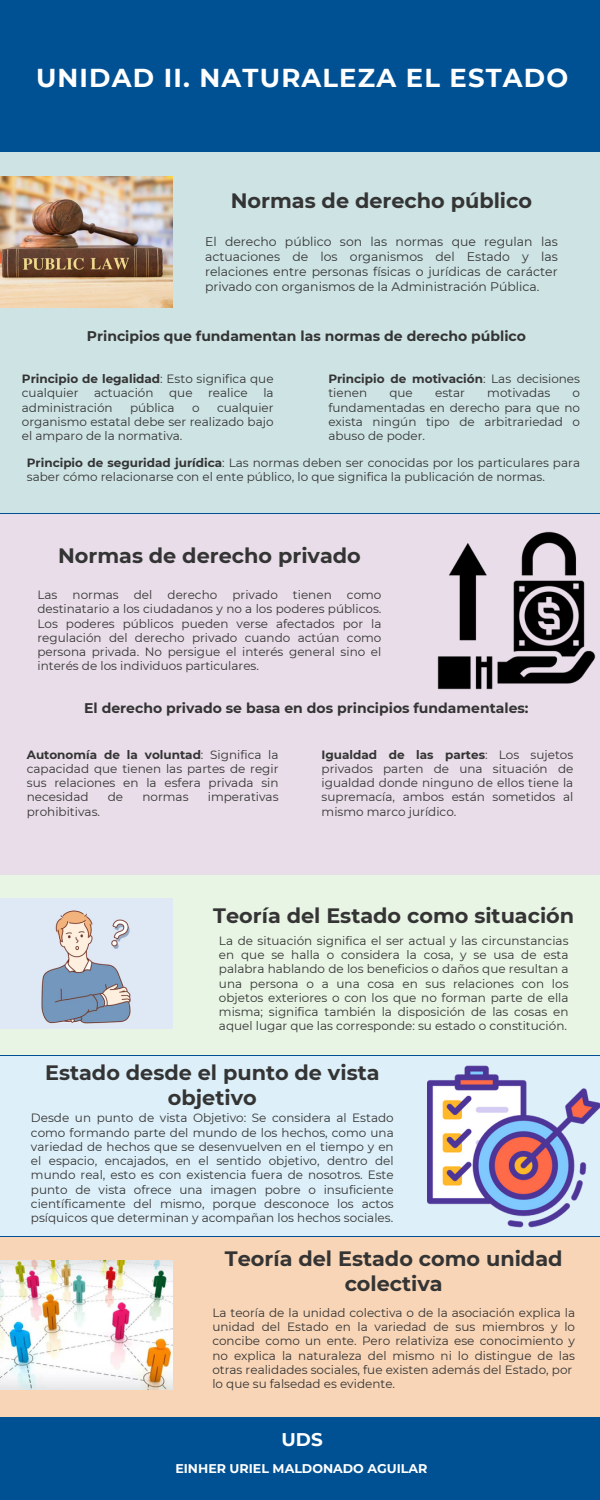
<style>
.page{position:relative;width:600px;height:1500px;background:#005194}
.page>*{position:absolute;margin:0;border:0;box-sizing:border-box;transform-origin:0 0}
.t1{font:700 25.9px "Montserrat";letter-spacing:.045em;color:#fff}
.t2{font:700 20.8px/24.8px "Montserrat";color:#343434;text-align:center}
.t3{font:700 18.3px "Montserrat";color:#fff}
.t4{font:700 14px "Montserrat";color:#343434}
.t5{font:700 12.6px "Montserrat";color:#fff}
.t6{font:12.4px/15px "Montserrat";color:#343434;text-align:justify}
.t7{font:12px/14.2px "Montserrat";color:#343434;text-align:justify}
.t8{font:700 12px/14.2px "Montserrat";color:#343434}
.s1{font-weight:700}
.s2{font-weight:400}
</style>
<div class="page">
<div style="left:0;top:514px;width:600px;height:361px;background:#e8dde8"></div>
<div style="left:0;top:875px;width:600px;height:180px;background:#e8f4e4"></div>
<div style="left:0;top:1056px;width:600px;height:180px;background:#ddeff8"></div>
<div style="left:0;top:152px;width:600px;height:361px;background:#cee3e4"></div>
<img style="left:0;top:177px;width:172px;height:130px">
<img style="left:437px;top:531px;width:159px;height:159px">
<img style="left:0;top:899px;width:172px;height:129px">
<img style="left:428px;top:1065px;width:172px;height:163px">
<div style="left:0;top:1237px;width:600px;height:180px;background:#f8d5b6"></div>
<img style="left:0;top:1260px;width:172px;height:130px">
<p class="t1" style="left:36px;top:62px;width:534px">UNIDAD II. NATURALEZA EL ESTADO</p>
<p class="t2" style="left:231px;top:188px;width:303px">Normas de derecho público</p>
<p class="t6" style="left:205px;top:234px;width:354px">El derecho público son las normas que regulan las actuaciones de los organismos del Estado y las relaciones entre personas físicas o jurídicas de carácter privado con organismos de la Administración Pública.</p>
<p class="t4" style="left:87px;top:327px;width:441px">Principios que fundamentan las normas de derecho público</p>
<p class="t7" style="left:22px;top:372px;width:253px"><span class="s1">Principio de legalidad</span>: Esto significa que cualquier</p>
<p class="t8" style="left:328px;top:372px;width:253px">Principio de motivación<span class="s2">: Las decisiones tienen</span></p>
<p class="t7" style="left:94px;top:386px;width:61px">actuación</p>
<p class="t7" style="left:169px;top:386px;width:25px">que</p>
<p class="t7" style="left:208px;top:386px;width:41px">realice</p>
<p class="t7" style="left:263px;top:386px;width:12px">la</p>
<p class="t7" style="left:22px;top:400px;width:92px">administración</p>
<p class="t7" style="left:130px;top:400px;width:46px">pública</p>
<p class="t7" style="left:192px;top:400px;width:9px">o</p>
<p class="t7" style="left:389px;top:386px;width:25px">que</p>
<p class="t7" style="left:435px;top:386px;width:31px">estar</p>
<p class="t7" style="left:487px;top:386px;width:65px">motivadas</p>
<p class="t7" style="left:328px;top:386px;width:253px;text-indent:244px">o fundamentadas en derecho para que no exista ningún tipo de arbitrariedad o abuso de poder.</p>
<p class="t7" style="left:27px;top:455px;width:555px"><span class="s1">Principio de seguridad jurídica</span>: Las normas deben ser conocidas por los particulares para saber cómo relacionarse con el ente público, lo que significa la publicación de normas.</p>
<p class="t7" style="left:22px;top:400px;width:253px;text-indent:195px">cualquier organismo estatal debe ser realizado bajo el amparo de la normativa.</p>
<p class="t2" style="left:58px;top:543px;width:304px">Normas de derecho privado</p>
<p class="t7" style="left:37px;top:588px;width:21px">Las</p>
<p class="t7" style="left:73px;top:588px;width:48px">normas</p>
<p class="t7" style="left:134px;top:588px;width:20px">del</p>
<p class="t7" style="left:168px;top:588px;width:51px">derecho</p>
<p class="t7" style="left:232px;top:588px;width:47px">privado</p>
<p class="t7" style="left:293px;top:588px;width:40px">tienen</p>
<p class="t7" style="left:37px;top:588px;width:345px;text-indent:309px">como destinatario a los ciudadanos y no a los poderes públicos.<br>Los poderes públicos pueden verse afectados por la regulación del derecho privado cuando actúan como persona privada. No persigue el interés general sino el interés de los individuos particulares.</p>
<p class="t4" style="left:84px;top:699px;width:446px">El derecho privado se basa en dos principios fundamentales:</p>
<p class="t7" style="left:27px;top:747px;width:253px"><span class="s1">Autonomía de la voluntad</span>: Significa la capacidad que tienen las partes de regir sus relaciones en la esfera privada sin necesidad</p>
<p class="t7" style="left:322px;top:747px;width:253px"><span class="s1">Igualdad de las partes</span>: Los sujetos privados parten de una situación de igualdad donde ninguno de ellos tiene la supremacía, ambos están sometidos al mismo marco jurídico.</p>
<p class="t7" style="left:108px;top:790px;width:17px">de</p>
<p class="t7" style="left:142px;top:790px;width:48px">normas</p>
<p class="t7" style="left:208px;top:790px;width:72px">imperativas</p>
<p class="t7" style="left:27px;top:804px;width:75px">prohibitivas.</p>
<p class="t2" style="left:213px;top:903px;width:363px">Teoría del Estado como situación</p>
<p class="t7" style="left:219px;top:934px;width:351px">La de situación significa el ser actual y las circunstancias en que se halla o considera la cosa, y se usa de esta palabra hablando de los beneficios o daños que resultan a una persona o a una cosa en sus relaciones con los objetos exteriores o con los que no forman parte de ella misma; significa también la disposición de las cosas en aquel lugar que las corresponde: su estado o constitución.</p>
<p class="t2" style="left:45px;top:1060px;width:336px">Estado desde el punto de vista objetivo</p>
<p class="t7" style="left:31px;top:1111px;width:364px">Desde un punto de vista Objetivo: Se considera al Estado como formando parte del mundo de los hechos, como una variedad de hechos que se desenvuelven en el tiempo y en el espacio, encajados, en el sentido objetivo, dentro del mundo real, esto es con existencia fuera de nosotros. Este punto de vista ofrece una imagen pobre o insuficiente científicamente del mismo, porque desconoce los actos psíquicos que determinan y acompañan los hechos sociales.</p>
<p class="t2" style="left:225px;top:1246px;width:339px">Teoría del Estado como unidad colectiva</p>
<p class="t7" style="left:212px;top:1305px;width:364px">La teoría de la unidad colectiva o de la asociación explica la unidad del Estado en la variedad de sus miembros y lo concibe como un ente. Pero relativiza ese conocimiento y no explica la naturaleza del mismo ni lo distingue de las otras realidades sociales, fue existen además del Estado, por</p>
<p class="t7" style="left:212px;top:1377px;width:184px">lo que su falsedad es evidente.</p>
<p class="t3" style="left:282px;top:1428px;width:43px">UDS</p>
<p class="t5" style="left:175px;top:1461px;width:254px">EINHER URIEL MALDONADO AGUILAR</p>
</div>
